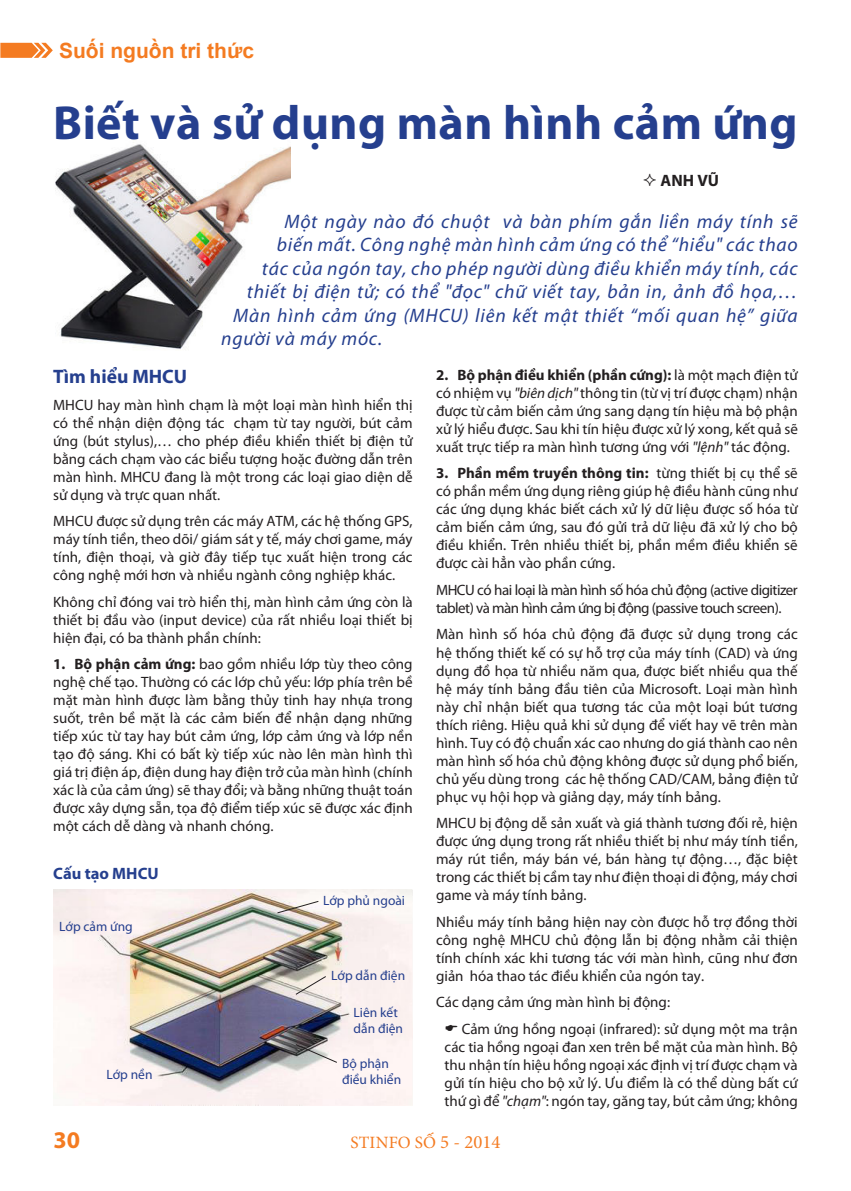
<style>
.page{position:relative;width:851px;height:1191px;background:#fff}
.page>*{position:absolute;margin:0;border:0;box-sizing:border-box;transform-origin:0 0}
.t1{font:700 48px "Myriad Pro";letter-spacing:.01em;color:#253f8e}
.t2{font:700 24px "Myriad Pro";color:#f47b21}
.t3{font:700 21px "Arial";color:#f47b21}
.t4{font:italic 19.5px "Myriad Pro";letter-spacing:.04em;color:#253f8e}
.t5{font:700 19.5px "Myriad Pro";color:#253f8e}
.t6{font:17.25px "Minion Pro";letter-spacing:.01em;color:#f47b21}
.t7{font:700 16.5px "Myriad Pro";color:#253f8e}
.Tacgia{font:700 16.5px "Myriad Pro";color:#231f20}
.t8{font:15px/18px "Myriad Pro";color:#231f20;text-align:justify}
.t9{font:15px/18px "Myriad Pro";letter-spacing:-.035em;color:#231f20}
.t10{font:13.5px/16.2px "Myriad Pro";color:#253f8e}
.s1{font-weight:700}
.s2{font-style:italic}
.s3{font-size:18.75px}
</style>
<div class="page">
<svg style="left:0;top:43px;width:53px;height:15px"></svg>
<img style="left:55px;top:144px;width:235px;height:205px">
<img style="left:53px;top:889px;width:359px;height:216px">
<svg style="left:276px;top:900px;width:43px;height:13px"></svg>
<svg style="left:295px;top:975px;width:32px;height:20px"></svg>
<svg style="left:295px;top:1043px;width:43px;height:20px"></svg>
<h3 class="t3" style="left:59px;top:37px;width:196px">Suối nguồn tri thức</h3>
<p class="t1" style="left:53px;top:92px;width:746px">Biết và sử dụng màn hình cảm ứng</p>
<p class="Tacgia" style="left:660px;top:170px;width:60px">ANH VŨ</p>
<p class="t4" style="left:284px;top:209px;width:514px">Một ngày nào đó chuột và bàn phím gắn liền máy tính sẽ</p>
<p class="t4" style="left:277px;top:233px;width:522px">biến mất. Công nghệ màn hình cảm ứng có thể “hiểu" các thao</p>
<p class="t4" style="left:262px;top:256px;width:537px">tác của ngón tay, cho phép người dùng điều khiển máy tính, các</p>
<p class="t4" style="left:247px;top:280px;width:552px">thiết bị điện tử; có thể "đọc" chữ viết tay, bản in, ảnh đồ họa,…</p>
<p class="t4" style="left:233px;top:303px;width:565px">Màn hình cảm ứng (MHCU) liên kết mật thiết “mối quan hệ” giữa</p>
<p class="t4" style="left:221px;top:326px;width:162px">người và máy móc.</p>
<p class="t5" style="left:53px;top:364px;width:135px">Tìm hiểu MHCU</p>
<p class="t8" style="left:53px;top:395px;width:361px">MHCU hay màn hình chạm là một loại màn hình hiển thị có thể nhận diện động tác chạm từ tay người, bút cảm ứng (bút stylus),… cho phép điều khiển thiết bị điện tử bằng cách chạm vào các biểu tượng hoặc đường dẫn trên màn hình. MHCU đang là một trong các loại giao diện dễ sử dụng và trực quan nhất.</p>
<p class="t8" style="left:53px;top:512px;width:361px">MHCU được sử dụng trên các máy ATM, các hệ thống GPS, máy tính tiền, theo dõi/ giám sát y tế, máy chơi game, máy tính, điện thoại, và giờ đây tiếp tục xuất hiện trong các công nghệ mới hơn và nhiều ngành công nghiệp khác.</p>
<p class="t8" style="left:53px;top:592px;width:361px">Không chỉ đóng vai trò hiển thị, màn hình cảm ứng còn là thiết bị đầu vào (input device) của rất nhiều loại thiết bị hiện đại, có ba thành phần chính:</p>
<p class="t8" style="left:53px;top:655px;width:361px"><span class="s1">1. Bộ phận cảm ứng:</span> bao gồm nhiều lớp tùy theo công nghệ chế tạo. Thường có các lớp chủ yếu: lớp phía trên bề mặt màn hình được làm bằng thủy tinh hay nhựa trong suốt, trên bề mặt là các cảm biến để nhận dạng những tiếp xúc từ tay hay bút cảm ứng, lớp cảm ứng và lớp nền tạo độ sáng. Khi có bất kỳ tiếp xúc nào lên màn hình thì giá trị điện áp, điện dung hay điện trở của màn hình (chính xác là của cảm ứng) sẽ thay đổi; và bằng những thuật toán được xây dựng sẵn, tọa độ điểm tiếp xúc sẽ được xác định một cách dễ dàng và nhanh chóng.</p>
<p class="t7" style="left:53px;top:863px;width:107px">Cấu tạo MHCU</p>
<p class="t10" style="left:59px;top:918px;width:75px">Lớp cảm ứng</p>
<p class="t10" style="left:323px;top:891px;width:83px">Lớp phủ ngoài</p>
<p class="t10" style="left:331px;top:967px;width:75px">Lớp dẫn điện</p>
<p class="t10" style="left:353px;top:1004px;width:46px">Liên kết</p>
<p class="t10" style="left:353px;top:1020px;width:51px">dẫn điện</p>
<p class="t10" style="left:106px;top:1066px;width:48px">Lớp nền</p>
<p class="t10" style="left:342px;top:1054px;width:61px">Bộ phận điều khiển</p>
<p class="t8" style="left:436px;top:365px;width:363px"><span class="s1">2. Bộ phận điều khiển (phần cứng):</span> là một mạch điện tử có nhiệm vụ <span class="s2">"biên dịch"</span> thông tin (từ vị trí được chạm) nhận được từ cảm biến cảm ứng sang dạng tín hiệu mà bộ phận xử lý hiểu được. Sau khi tín hiệu được xử lý xong, kết quả sẽ xuất trực tiếp ra màn hình tương ứng với <span class="s2">"lệnh"</span> tác động.</p>
<p class="t8" style="left:436px;top:464px;width:363px"><span class="s1">3. Phần mềm truyền thông tin:</span> từng thiết bị cụ thể sẽ có phần mềm ứng dụng riêng giúp hệ điều hành cũng như các ứng dụng khác biết cách xử lý dữ liệu được số hóa từ cảm biến cảm ứng, sau đó gửi trả dữ liệu đã xử lý cho bộ điều khiển. Trên nhiều thiết bị, phần mềm điều khiển sẽ được cài hẳn vào phần cứng.</p>
<p class="t9" style="left:436px;top:580px;width:363px">MHCU có hai loại là màn hình số hóa chủ động (active digitizer tablet) và màn hình cảm ứng bị động (passive touch screen).</p>
<p class="t8" style="left:436px;top:625px;width:363px">Màn hình số hóa chủ động đã được sử dụng trong các hệ thống thiết kế có sự hỗ trợ của máy tính (CAD) và ứng dụng đồ họa từ nhiều năm qua, được biết nhiều qua thế hệ máy tính bảng đầu tiên của Microsoft. Loại màn hình này chỉ nhận biết qua tương tác của một loại bút tương thích riêng. Hiệu quả khi sử dụng để viết hay vẽ trên màn hình. Tuy có độ chuẩn xác cao nhưng do giá thành cao nên màn hình số hóa chủ động không được sử dụng phổ biến, chủ yếu dùng trong các hệ thống CAD/CAM, bảng điện tử phục vụ hội họp và giảng dạy, máy tính bảng.</p>
<p class="t8" style="left:436px;top:813px;width:363px">MHCU bị động dễ sản xuất và giá thành tương đối rẻ, hiện được ứng dụng trong rất nhiều thiết bị như máy tính tiền, máy rút tiền, máy bán vé, bán hàng tự động…, đặc biệt trong các thiết bị cầm tay như điện thoại di động, máy chơi game và máy tính bảng.</p>
<p class="t8" style="left:436px;top:912px;width:363px">Nhiều máy tính bảng hiện nay còn được hỗ trợ đồng thời công nghệ MHCU chủ động lẫn bị động nhằm cải thiện tính chính xác khi tương tác với màn hình, cũng như đơn giản hóa thao tác điều khiển của ngón tay.</p>
<p class="t8" style="left:436px;top:993px;width:235px">Các dạng cảm ứng màn hình bị động:</p>
<p class="t8" style="left:444px;top:1019px;width:354px;text-indent:17px">Cảm ứng hồng ngoại (infrared): sử dụng một ma trận các tia hồng ngoại đan xen trên bề mặt của màn hình. Bộ thu nhận tín hiệu hồng ngoại xác định vị trí được chạm và gửi tín hiệu cho bộ xử lý. Ưu điểm là có thể dùng bất cứ thứ gì để <span class="s2">"chạm"</span>: ngón tay, găng tay, bút cảm ứng; không</p>
<p class="t2" style="left:53px;top:1124px;width:28px">30</p>
<p class="t6" style="left:350px;top:1131px;width:151px">STINFO SỐ <span class="s3">5 - 2014</span></p>
</div>
